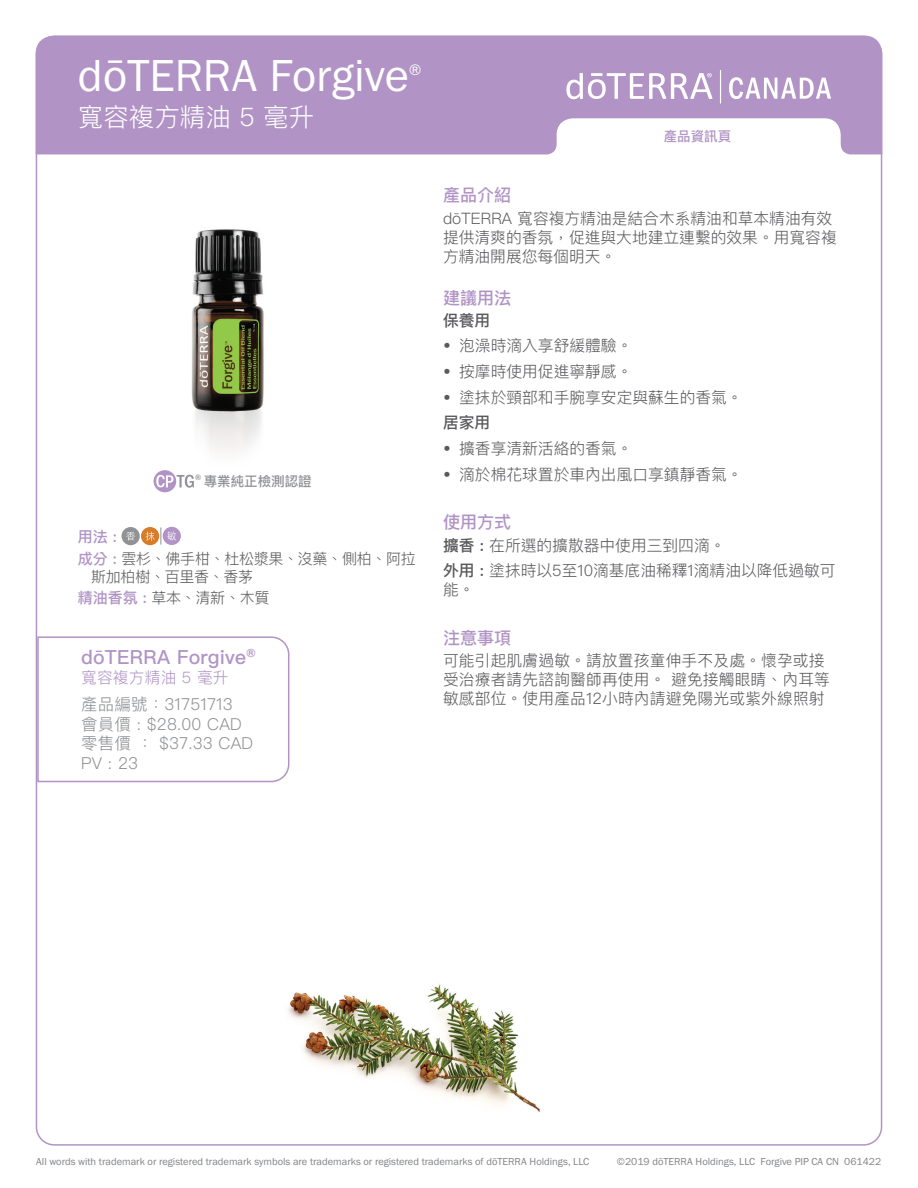
<style>
.page{position:relative;width:918px;height:1188px;background:#fff}
.page>*{position:absolute;margin:0;border:0;box-sizing:border-box;transform-origin:0 0}
.t1{font:46.5px "Franklin Gothic URW Boo";color:#fff}
.t2{font:300 25.5px "Ping Fang TC";color:#fff}
.t3{font:500 19.5px "Ping Fang TC";letter-spacing:.01em;color:#b194c5}
.t4{font:500 17.1px "Ping Fang TC";color:#b194c5}
.t5{font:300 16.5px/19.8px "Ping Fang TC";letter-spacing:.01em;color:#8d8f92}
.t6{font:300 15.75px/18.9px "Ping Fang TC";color:#5a5a5d}
.t7{font:300 15.75px "Ping Fang TC";letter-spacing:.01em;color:#b194c5}
.t8{font:500 15.75px "Ping Fang TC";color:#5a5a5d}
.t9{font:15.75px "Franklin Gothic URW Boo";color:#fff}
.t10{font:300 15px/21.5px "Ping Fang TC";letter-spacing:-.02em;color:#5a5a5d}
.t11{font:500 13.5px "Ping Fang TC";color:#919295}
.t12{font:500 13.5px "Ping Fang TC";color:#b194c5}
.t13{font:10.5px "Franklin Gothic URW Boo";color:#808285}
.s1{font-weight:500;color:#b194c5}
.s2{font-weight:500}
</style>
<div class="page">
<svg style="left:36px;top:36px;width:846px;height:118px;background:#b99fcb"></svg>
<svg style="left:729px;top:77px;width:102px;height:22px"></svg>
<svg style="left:566px;top:73px;width:146px;height:26px"></svg>
<hr style="left:720px;top:70px;width:1px;height:34px;background:#fff">
<img style="left:191px;top:229px;width:73px;height:222px">
<div style="left:122px;top:527px;width:18px;height:18px;background:#919295;border-radius:50%"></div>
<svg style="left:141px;top:527px;width:18px;height:18px"></svg>
<svg style="left:126px;top:532px;width:9px;height:8px"></svg>
<svg style="left:146px;top:527px;width:15px;height:18px"></svg>
<div style="left:163px;top:527px;width:18px;height:18px;background:#b194c5;border-radius:50%"></div>
<svg style="left:167px;top:531px;width:9px;height:9px"></svg>
<svg style="left:37px;top:636px;width:253px;height:147px"></svg>
<img style="left:288px;top:984px;width:252px;height:129px">
<svg style="left:154px;top:470px;width:40px;height:22px"></svg>
<h1 class="t1" style="left:78px;top:47px;width:333px">dōTERRA Forgive</h1>
<p class="t9" style="left:409px;top:60px;width:14px">®</p>
<h2 class="t2" style="left:78px;top:101px;width:238px">寬容複方精油 5 毫升</h2>
<p class="t11" style="left:195px;top:473px;width:118px"><sup>®</sup> 專業純正檢測認證</p>
<p class="t10" style="left:78px;top:526px;width:340px"><span class="s1">用法 :<br>成分 :</span> 雲杉、佛手柑、杜松漿果、沒藥、側柏、阿拉</p>
<p class="t10" style="left:78px;top:565px;width:193px;text-align:center">斯加柏樹、百里香、香茅<br><span class="s1">精油香氛 :</span> 草本、清新、木質</p>
<p class="t3" style="left:81px;top:645px;width:176px">dōTERRA Forgive<sup>®</sup></p>
<p class="t7" style="left:81px;top:668px;width:149px">寬容複方精油 5 毫升</p>
<p class="t5" style="left:81px;top:694px;width:173px">產品編號：31751713會員價 : $28.00 CAD零售價 ： $37.33 CAD<br>PV : 23</p>
<p class="t12" style="left:664px;top:128px;width:69px">產品資訊頁</p>
<p class="t4" style="left:443px;top:185px;width:70px">產品介紹</p>
<p class="t6" style="left:443px;top:208px;width:395px">dōTERRA 寬容複方精油是結合木系精油和草本精油有效提供清爽的香氛，促進與大地建立連繫的效果。用寬容複方精油開展您每個明天。</p>
<p class="t4" style="left:443px;top:287px;width:70px">建議用法</p>
<p class="t8" style="left:443px;top:311px;width:49px">保養用</p>
<p class="t6" style="left:443px;top:336px;width:191px">• 泡澡時滴入享舒緩體驗。</p>
<p class="t6" style="left:443px;top:362px;width:191px">• 按摩時使用促進寧靜感。</p>
<p class="t6" style="left:443px;top:388px;width:301px">• 塗抹於頸部和手腕享安定與蘇生的香氣。</p>
<p class="t8" style="left:443px;top:413px;width:49px">居家用</p>
<p class="t6" style="left:443px;top:439px;width:191px">• 擴香享清新活絡的香氣。</p>
<p class="t6" style="left:443px;top:464px;width:301px">• 滴於棉花球置於車內出風口享鎮靜香氣。</p>
<p class="t4" style="left:443px;top:512px;width:70px">使用方式</p>
<p class="t6" style="left:443px;top:532px;width:394px;line-height:25.7px"><span class="s2">擴香 :</span> 在所選的擴散器中使用三到四滴。<br><span class="s2">外用 :</span> 塗抹時以5至10滴基底油稀釋1滴精油以降低過敏可</p>
<p class="t6" style="left:443px;top:580px;width:33px">能。</p>
<p class="t4" style="left:443px;top:627px;width:70px">注意事項</p>
<p class="t6" style="left:443px;top:651px;width:389px">可能引起肌膚過敏。請放置孩童伸手不及處。懷孕或接受治療者請先諮詢醫師再使用。 避免接觸眼睛、內耳等敏感部位。使用產品12小時內請避免陽光或紫外線照射</p>
<p class="t13" style="left:36px;top:1155px;width:555px">All words with trademark or registered trademark symbols are trademarks or registered trademarks of dōTERRA Holdings, LLC</p>
<p class="t13" style="left:617px;top:1155px;width:266px">©2019 dōTERRA Holdings, LLC Forgive PIP CA CN 061422</p>
</div>
